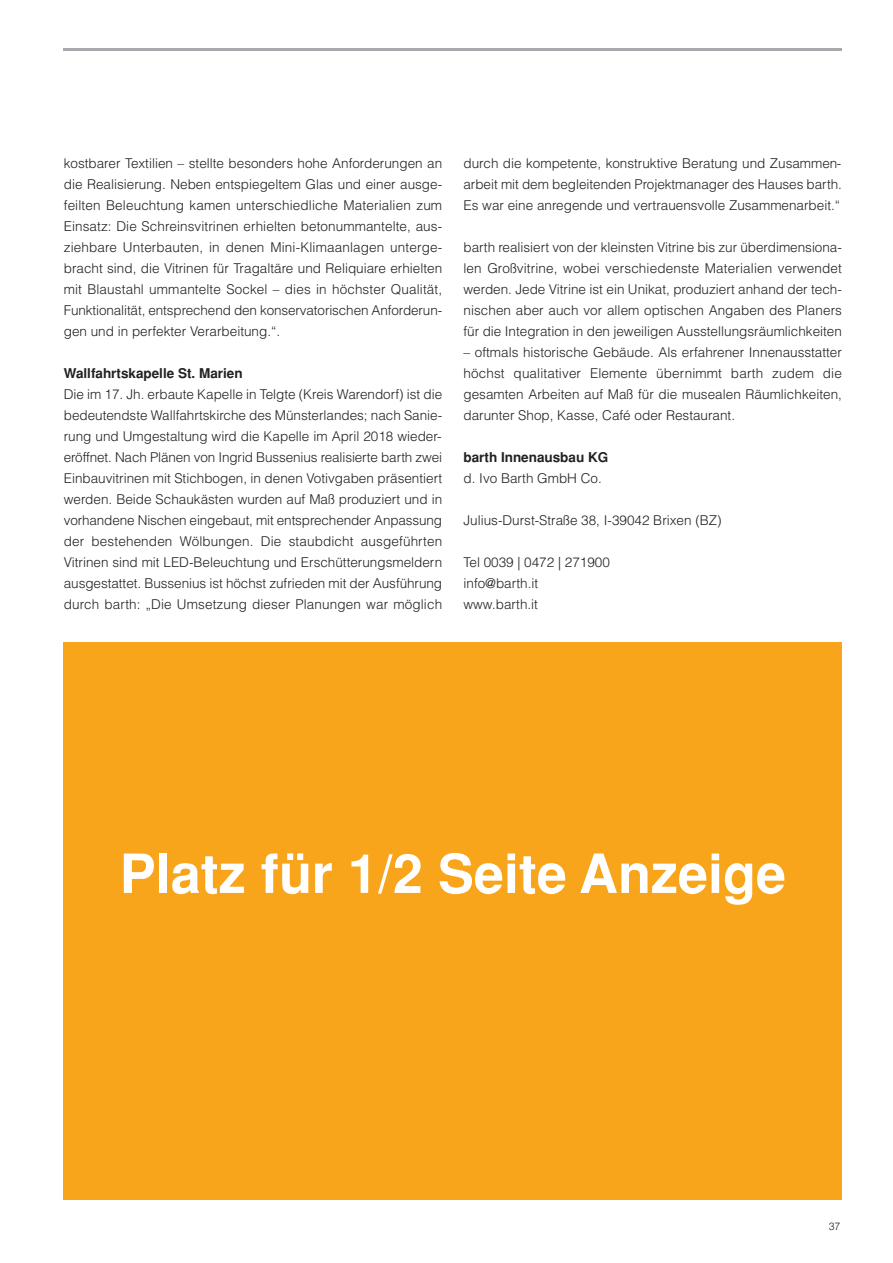
<style>
.page{position:relative;width:893px;height:1263px;background:#fff}
.page>*{position:absolute;margin:0;border:0;box-sizing:border-box;transform-origin:0 0}
.t1{font:700 54px "Helvetica";color:#fff}
.t2{font:300 13.5px/21px "Helvetica";color:#231f20;text-align:justify}
.t3{font:700 13.5px "Helvetica";color:#231f20}
.t4{font:300 10.5px "Helvetica";color:#231f20}
</style>
<div class="page">
<hr style="left:64px;top:49px;width:778px;height:2px;background:#a8a9ad">
<div style="left:64px;top:642px;width:778px;height:557px;background:#f9a51b"></div>
<p class="t2" style="left:64px;top:153px;width:380px">kostbarer Textilien – stellte besonders hohe Anforderungen an die Realisierung. Neben entspiegeltem Glas und einer ausge&shy;feilten Beleuchtung kamen unterschiedliche Materialien zum Einsatz: Die Schreinsvitrinen erhielten betonummantelte, aus&shy;ziehbare Unterbauten, in denen Mini-Klimaanlagen unterge&shy;bracht sind, die Vitrinen für Tragaltäre und Reliquiare erhielten mit Blaustahl ummantelte Sockel – dies in höchster Qualität, Funktionalität, entsprechend den konservatorischen Anforderun&shy;gen und in perfekter Verarbeitung.“.</p>
<p class="t3" style="left:64px;top:366px;width:180px">Wallfahrtskapelle St. Marien</p>
<p class="t2" style="left:64px;top:384px;width:380px">Die im 17. Jh. erbaute Kapelle in Telgte (Kreis Warendorf) ist die bedeutendste Wallfahrtskirche des Münsterlandes; nach Sanie&shy;rung und Umgestaltung wird die Kapelle im April 2018 wieder&shy;eröffnet. Nach Plänen von Ingrid Bussenius realisierte barth zwei Einbauvitrinen mit Stichbogen, in denen Votivgaben präsentiert werden. Beide Schaukästen wurden auf Maß produziert und in vorhandene Nischen eingebaut, mit entsprechender Anpassung der bestehenden Wölbungen. Die staubdicht ausgeführten Vitrinen sind mit LED-Beleuchtung und Erschütterungsmeldern ausgestattet. Bussenius ist höchst zufrieden mit der Ausführung durch barth: „Die Umsetzung dieser Planungen war möglich</p>
<p class="t2" style="left:463px;top:153px;width:380px">durch die kompetente, konstruktive Beratung und Zusammen&shy;arbeit mit dem begleitenden Projektmanager des Hauses barth.<br>Es war eine anregende und vertrauensvolle Zusammenarbeit.“</p>
<p class="t2" style="left:463px;top:237px;width:380px">barth realisiert von der kleinsten Vitrine bis zur überdimensiona&shy;len Großvitrine, wobei verschiedenste Materialien verwendet werden. Jede Vitrine ist ein Unikat, produziert anhand der tech&shy;nischen aber auch vor allem optischen Angaben des Planers für die Integration in den jeweiligen Ausstellungsräumlichkeiten</p>
<p class="t2" style="left:463px;top:342px;width:380px">– oftmals historische Gebäude. Als erfahrener Innenausstatter höchst qualitativer Elemente übernimmt barth zudem die gesamten Arbeiten auf Maß für die musealen Räumlichkeiten, darunter Shop, Kasse, Café oder Restaurant.</p>
<p class="t3" style="left:463px;top:450px;width:146px">barth Innenausbau KG</p>
<p class="t2" style="left:463px;top:468px;width:140px">d. Ivo Barth GmbH Co.</p>
<p class="t2" style="left:463px;top:510px;width:260px">Julius-Durst-Straße 38, I-39042 Brixen (BZ)</p>
<p class="t2" style="left:463px;top:552px;width:148px;text-align:left">Tel 0039 | 0472 | 271900 info@barth.it www.barth.it</p>
<h1 class="t1" style="left:120px;top:843px;width:668px">Platz für 1/2 Seite Anzeige</h1>
<p class="t4" style="left:829px;top:1219px;width:13px">37</p>
</div>
